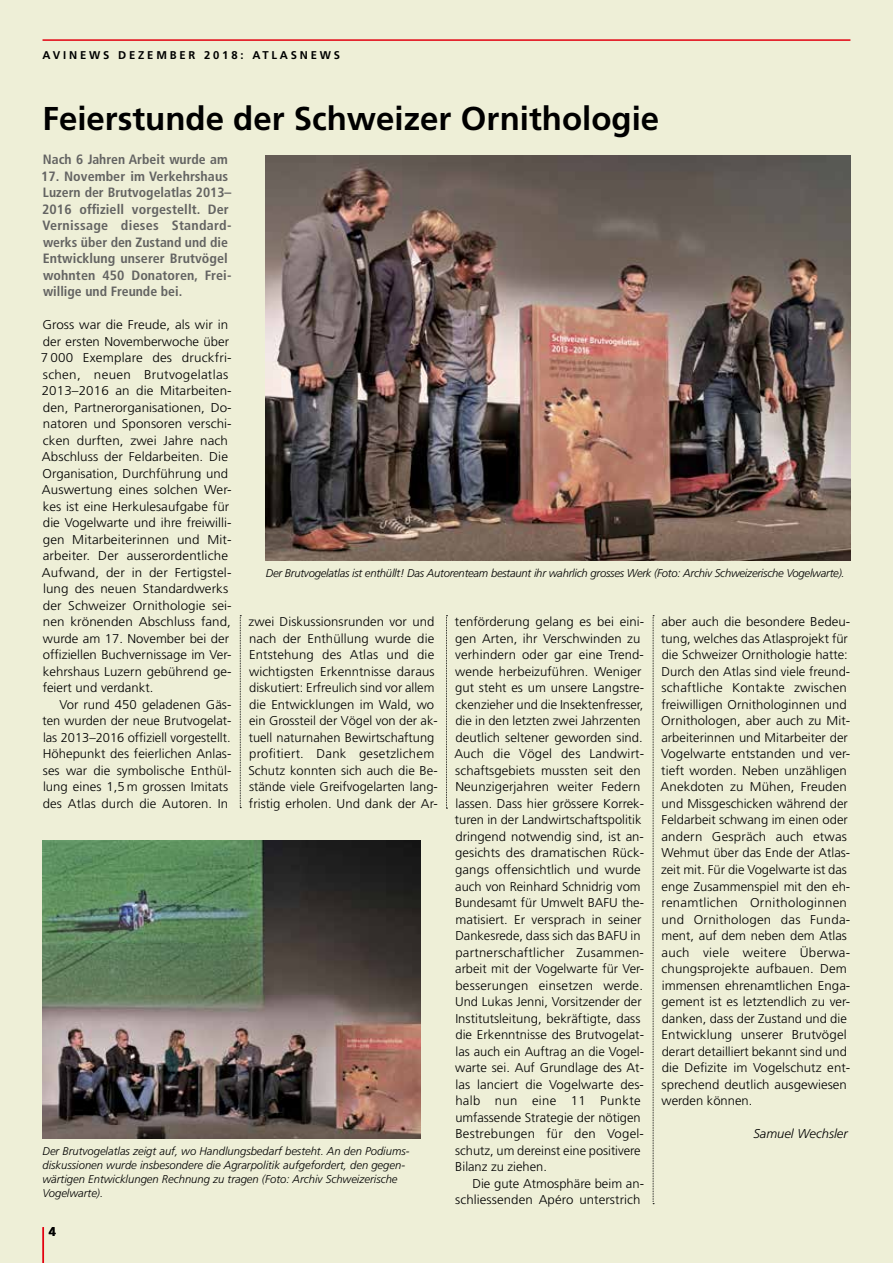
<style>
.page{position:relative;width:893px;height:1263px;background:#eeefd7}
.page>*{position:absolute;margin:0;border:0;box-sizing:border-box;transform-origin:0 0}
.t1{font:700 33px "Frutiger";color:#000}
.t2{font:700 condensed 13.5px/16.5px "Frutiger";letter-spacing:.005em;color:#636362;scale:1.04 1}
.t3{font:700 condensed 13.5px "Frutiger";letter-spacing:.005em;color:#636362}
.t4{font:300 12.75px/16.5px "Frutiger";letter-spacing:.005em;color:#000}
.t5{font:300 12.75px/16.5px "Frutiger";letter-spacing:.005em;color:#000;scale:1.04 1}
.t6{font:300 12.75px/16.5px "Frutiger";letter-spacing:.005em;color:#000;scale:1.05 1}
.t7{font:italic 300 12.75px "Frutiger";color:#000}
.t8{font:700 12.75px "Frutiger";color:#000}
.t9{font:italic 300 11.25px/14.2px "Frutiger";color:#000}
.t10{font:italic 300 11.25px "Frutiger";letter-spacing:-.02em;color:#000}
.t11{font:700 11.25px "Frutiger";letter-spacing:.25em;color:#000}
</style>
<div class="page">
<hr style="left:43px;top:39px;width:807px;height:2px;background:#e3000f">
<hr style="left:43px;top:1227px;width:1px;height:36px;background:#e3000f">
<img style="left:43px;top:841px;width:378px;height:297px">
<img style="left:266px;top:155px;width:584px;height:405px">
<svg style="left:240px;top:615px;width:1px;height:193px"></svg>
<svg style="left:446px;top:615px;width:1px;height:194px"></svg>
<svg style="left:653px;top:615px;width:1px;height:589px"></svg>
<p class="t11" style="left:43px;top:49px;width:299px">AVINEWS DEZEMBER 2018: ATLASNEWS</p>
<h1 class="t1" style="left:43px;top:99px;width:618px">Feierstunde der Schweizer Ornithologie</h1>
<p class="t3" style="left:43px;top:152px;width:186px">Nach 6 Jahren Arbeit wurde am</p>
<p class="t2" style="left:41px;top:168px;width:184px">17. November im Verkehrshaus<br>Luzern der Brutvogelatlas 2013–<br>2016 offiziell vorgestellt. Der<br>Vernissage dieses Standard&shy;werks über den Zustand und die<br>Entwicklung unserer Brutvögel wohnten 450 Donatoren, Frei&shy;willige und Freunde bei.</p>
<p class="t6" style="left:41px;top:317px;width:183px">Gross war die Freude, als wir in der ersten Novemberwoche über<br>7 000 Exemplare des druckfri&shy;schen, neuen Brutvogelatlas<br>2013–2016 an die Mitarbeiten&shy;den, Partnerorganisationen, Do&shy;natoren und Sponsoren verschi&shy;cken durften, zwei Jahre nach<br>Abschluss der Feldarbeiten. Die<br>Organisation, Durchführung und<br>Auswertung eines solchen Wer&shy;kes ist eine Herkulesaufgabe für die Vogelwarte und ihre freiwilli&shy;gen Mitarbeiterinnen und Mit&shy;arbeiter. Der ausserordentliche<br>Aufwand, der in der Fertigstel&shy;lung des neuen Standardwerks der Schweizer Ornithologie sei&shy;nen krönenden Abschluss fand, wurde am 17. November bei der offiziellen Buchvernissage im Ver&shy;kehrshaus Luzern gebührend ge&shy;feiert und verdankt.</p>
<p class="t4" style="left:43px;top:696px;width:191px;text-indent:17px">Vor rund 450 geladenen Gäs&shy;ten wurden der neue Brutvogelat&shy;las 2013–2016 offiziell vorgestellt.<br>Höhepunkt des feierlichen Anlas&shy;ses war die symbolische Enthül&shy;lung eines 1,5m grossen Imitats des Atlas durch die Autoren. In</p>
<p class="t10" style="left:266px;top:567px;width:580px">Der Brutvogelatlas ist enthüllt! Das Autorenteam bestaunt ihr wahrlich grosses Werk (Foto: Archiv Schweizerische Vogelwarte).</p>
<p class="t4" style="left:248px;top:614px;width:191px">zwei Diskussionsrunden vor und nach der Enthüllung wurde die<br>Entstehung des Atlas und die wichtigsten Erkenntnisse daraus diskutiert: Erfreulich sind vor allem die Entwicklungen im Wald, wo ein Grossteil der Vögel von der ak&shy;tuell naturnahen Bewirtschaftung profitiert. Dank gesetzlichem<br>Schutz konnten sich auch die Be&shy;stände viele Greifvogelarten lang&shy;fristig erholen. Und dank der Ar-</p>
<p class="t4" style="left:454px;top:614px;width:191px">tenförderung gelang es bei eini&shy;gen Arten, ihr Verschwinden zu verhindern oder gar eine Trend&shy;wende herbeizuführen. Weniger gut steht es um unsere Langstre&shy;ckenzieher und die Insektenfresser, die in den letzten zwei Jahrzenten deutlich seltener geworden sind.<br>Auch die Vögel des Landwirt&shy;schaftsgebiets mussten seit den<br>Neunzigerjahren weiter Federn lassen. Dass hier grössere Korrek&shy;turen in der Landwirtschaftspolitik dringend notwendig sind, ist an&shy;gesichts des dramatischen Rück&shy;gangs offensichtlich und wurde auch von Reinhard Schnidrig vom<br>Bundesamt für Umwelt BAFU the&shy;matisiert. Er versprach in seiner<br>Dankesrede, dass sich das BAFU in partnerschaftlicher Zusammen&shy;arbeit mit der Vogelwarte für Ver&shy;besserungen einsetzen werde.<br>Und Lukas Jenni, Vorsitzender der<br>Institutsleitung, bekräftigte, dass die Erkenntnisse des Brutvogelat&shy;las auch ein Auftrag an die Vogel&shy;warte sei. Auf Grundlage des At&shy;las lanciert die Vogelwarte des&shy;halb nun eine 11 Punkte umfassende Strategie der nötigen<br>Bestrebungen für den Vogel&shy;schutz, um dereinst eine positivere<br>Bilanz zu ziehen.</p>
<p class="t4" style="left:455px;top:1175px;width:190px;text-align:right">Die gute Atmosphäre beim an&shy;schliessenden Apéro unterstrich</p>
<p class="t5" style="left:661px;top:614px;width:184px">aber auch die besondere Bedeu&shy;tung, welches das Atlasprojekt für die Schweizer Ornithologie hatte:<br>Durch den Atlas sind viele freund&shy;schaftliche Kontakte zwischen freiwilligen Ornithologinnen und<br>Ornithologen, aber auch zu Mit&shy;arbeiterinnen und Mitarbeiter der<br>Vogelwarte entstanden und ver&shy;tieft worden. Neben unzähligen<br>Anekdoten zu Mühen, Freuden und Missgeschicken während der<br>Feldarbeit schwang im einen oder andern Gespräch auch etwas<br>Wehmut über das Ende der Atlas&shy;zeit mit. Für die Vogelwarte ist das enge Zusammenspiel mit den eh&shy;renamtlichen Ornithologinnen und Ornithologen das Funda&shy;ment, auf dem neben dem Atlas auch viele weitere Überwa&shy;chungsprojekte aufbauen. Dem immensen ehrenamtlichen Enga&shy;gement ist es letztendlich zu ver&shy;danken, dass der Zustand und die<br>Entwicklung unserer Brutvögel derart detailliert bekannt sind und die Defizite im Vogelschutz ent&shy;sprechend deutlich ausgewiesen werden können.</p>
<p class="t7" style="left:753px;top:1126px;width:96px">Samuel Wechsler</p>
<p class="t9" style="left:43px;top:1143px;width:368px">Der Brutvogelatlas zeigt auf, wo Handlungsbedarf besteht. An den Podiums&shy;diskussionen wurde insbesondere die Agrarpolitik aufgefordert, den gegen&shy;wärtigen Entwicklungen Rechnung zu tragen (Foto: Archiv Schweizerische Vogelwarte).</p>
<p class="t8" style="left:49px;top:1224px;width:9px">4</p>
</div>
